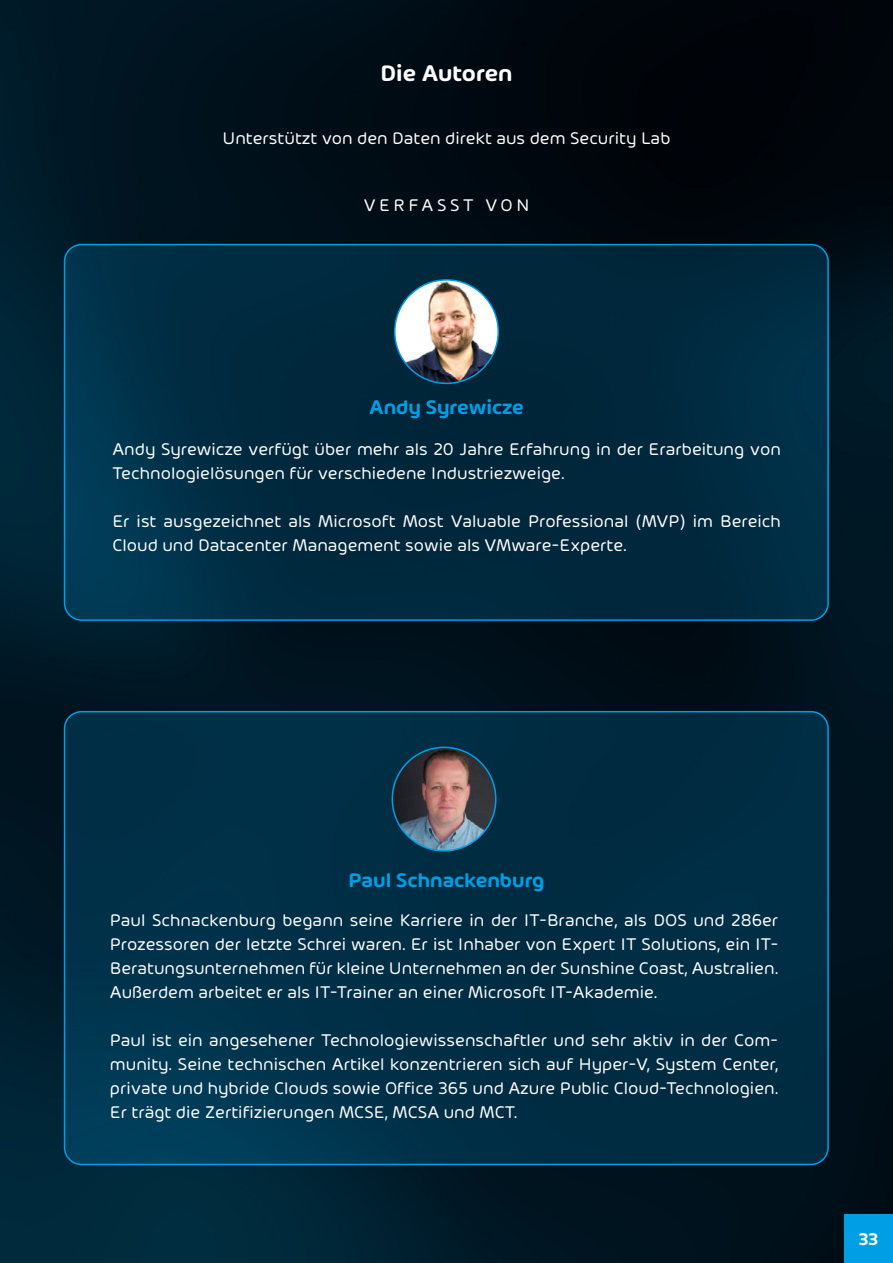
<style>
.page{position:relative;width:893px;height:1263px;background:#fff}
.page>*{position:absolute;margin:0;border:0;box-sizing:border-box;transform-origin:0 0}
.t1{font:600 24px "Hornet";color:#fff}
.t2{font:600 21px "Hornet";color:#009ee4}
.t3{font:18px/24px "Hornet";color:#fff}
.t4{font:18px "Hornet";letter-spacing:.2em;color:#fff}
.t5{font:600 18px "Hornet";color:#fff}
</style>
<div class="page">
<img style="left:0;top:0;width:893px;height:1263px">
<div style="left:844px;top:1214px;width:49px;height:49px;background:#009ee4"></div>
<svg style="left:65px;top:245px;width:763px;height:375px;fill:#00293e"></svg>
<div style="left:64px;top:244px;width:765px;height:377px;border:2px solid #009ee4;border-radius:17px"></div>
<div style="left:65px;top:712px;width:763px;height:452px;background:linear-gradient(to right,#00344d,#002b40);border-radius:17px"></div>
<div style="left:64px;top:711px;width:765px;height:454px;border:2px solid #009ee4;border-radius:17px"></div>
<img style="left:395px;top:280px;width:103px;height:103px;border-radius:52px">
<div style="left:394px;top:279px;width:105px;height:105px;border:2px solid #009ee4;border-radius:50%"></div>
<img style="left:392px;top:747px;width:104px;height:104px;border-radius:51px">
<div style="left:392px;top:747px;width:105px;height:104px;border:2px solid #009ee4;border-radius:50%"></div>
<h1 class="t1" style="left:381px;top:60px;width:133px">Die Autoren</h1>
<p class="t3" style="left:223px;top:126px;width:449px">Unterstützt von den Daten direkt aus dem Security Lab</p>
<p class="t4" style="left:364px;top:196px;width:167px">VERFASST VON</p>
<p class="t2" style="left:369px;top:396px;width:156px">Andy Syrewicze</p>
<p class="t3" style="left:112px;top:438px;width:670px">Andy Syrewicze verfügt über mehr als 20 Jahre Erfahrung in der Erarbeitung von<br>Technologielösungen für verschiedene Industriezweige.</p>
<p class="t3" style="left:112px;top:510px;width:670px">Er ist ausgezeichnet als Microsoft Most Valuable Professional (MVP) im Bereich<br>Cloud und Datacenter Management sowie als VMware-Experte.</p>
<p class="t2" style="left:349px;top:869px;width:197px">Paul Schnackenburg</p>
<p class="t3" style="left:110px;top:909px;width:670px;text-align:justify">Paul Schnackenburg begann seine Karriere in der IT-Branche, als DOS und 286er Prozessoren der letzte Schrei waren. Er ist Inhaber von Expert IT Solutions, ein IT-Beratungsunternehmen für kleine Unternehmen an der Sunshine Coast, Australien.<br>Außerdem arbeitet er als IT-Trainer an einer Microsoft IT-Akademie.</p>
<p class="t3" style="left:110px;top:1029px;width:670px;text-align:justify">Paul ist ein angesehener Technologiewissenschaftler und sehr aktiv in der Com&shy;munity. Seine technischen Artikel konzentrieren sich auf Hyper-V, System Center, private und hybride Clouds sowie Office 365 und Azure Public Cloud-Technologien.<br>Er trägt die Zertifizierungen MCSE, MCSA und MCT.</p>
<p class="t5" style="left:859px;top:1229px;width:21px">33</p>
</div>
